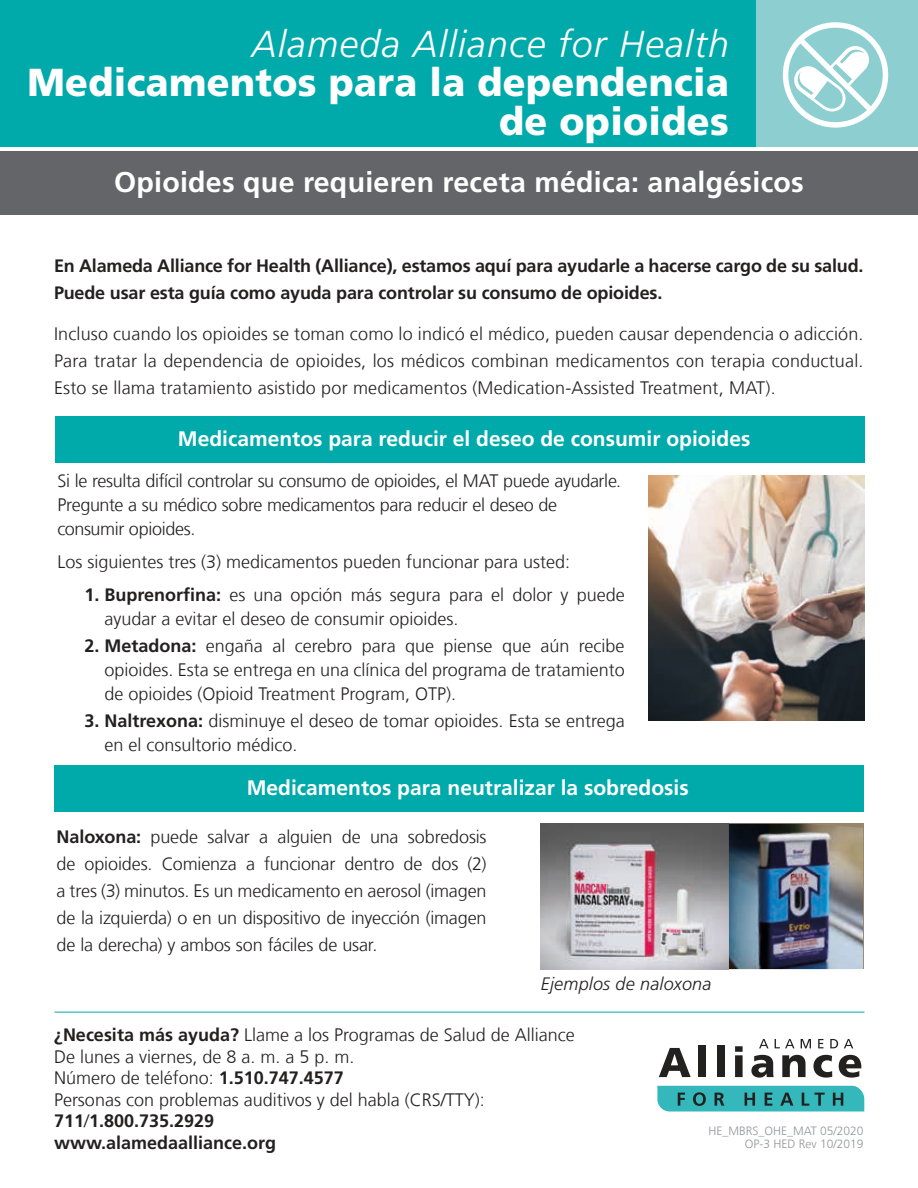
<style>
.page{position:relative;width:918px;height:1188px;background:#fff}
.page>*{position:absolute;margin:0;border:0;box-sizing:border-box;transform-origin:0 0}
.t1{font:italic 300 43.05px/54.4px "Frutiger LT Std";letter-spacing:.01em;color:#fff;text-align:right}
.t2{font:900 39px/39px "Frutiger LT Com";letter-spacing:.01em;color:#fff;text-align:right;scale:.96 1}
.t3{font:italic 300 37.5px "Frutiger LT Std";letter-spacing:.03em;color:#fff}
.t4{font:700 36px "Frutiger LT Com";color:#fff}
.t5{font:700 28.5px "Frutiger LT Com";letter-spacing:.01em;color:#fff}
.Bullets{font:700 21px "Frutiger LT Com";color:#fff}
.Body_Text{font:300 18px/27px "Frutiger LT Com";color:#232020}
.Body_Text-2{font:700 18px/27px "Frutiger LT Com";letter-spacing:-.01em;color:#232020}
.Body_Text-3{font:300 18px/24px "Frutiger LT Com";letter-spacing:-.02em;color:#232020}
.Body_Text-4{font:italic 300 18px "Frutiger LT Std";letter-spacing:.01em;color:#232020}
.Bullets-2{font:300 12px "Frutiger LT Com";color:#949699}
.s1{font-family:"Frutiger LT Com";font-weight:900;font-style:normal}
.s2{font-weight:700}
</style>
<div class="page">
<div style="left:756px;top:0;width:162px;height:147px;background:#8dcfd1"></div>
<div style="left:0;top:0;width:756px;height:147px;background:#00aaab"></div>
<div style="left:0;top:152px;width:918px;height:63px;background:#646568"></div>
<div style="left:783px;top:22px;width:105px;height:106px;border:5px solid #fff;border-radius:50%"></div>
<svg style="left:792px;top:33px;width:86px;height:84px"></svg>
<div style="left:54px;top:765px;width:810px;height:47px;background:#00aaab"></div>
<img style="left:541px;top:824px;width:188px;height:145px">
<img style="left:729px;top:824px;width:134px;height:145px">
<svg style="left:659px;top:1048px;width:32px;height:29px"></svg>
<div style="left:699px;top:1046px;width:7px;height:31px;background:#232020"></div>
<div style="left:717px;top:1046px;width:7px;height:31px;background:#232020"></div>
<svg style="left:735px;top:1046px;width:8px;height:31px"></svg>
<svg style="left:751px;top:1055px;width:23px;height:23px"></svg>
<svg style="left:782px;top:1055px;width:24px;height:22px"></svg>
<svg style="left:813px;top:1055px;width:19px;height:23px"></svg>
<svg style="left:839px;top:1055px;width:22px;height:23px"></svg>
<svg style="left:657px;top:1086px;width:207px;height:25px;background:#34a6a9"></svg>
<svg style="left:759px;top:1039px;width:10px;height:9px"></svg>
<svg style="left:775px;top:1039px;width:20px;height:9px"></svg>
<svg style="left:801px;top:1039px;width:10px;height:9px"></svg>
<svg style="left:818px;top:1039px;width:5px;height:9px"></svg>
<svg style="left:830px;top:1039px;width:8px;height:9px"></svg>
<svg style="left:844px;top:1039px;width:9px;height:9px"></svg>
<div style="left:55px;top:416px;width:809px;height:47px;background:#00aaab"></div>
<img style="left:648px;top:475px;width:216px;height:246px">
<hr style="left:55px;top:1012px;width:810px;height:1px;background:#00aaab">
<p class="t3" style="left:252px;top:23px;width:479px">Alameda Alliance for Health</p>
<p class="t2" style="left:27px;top:63px;width:732px">Medicamentos para la dependencia de opioides</p>
<p class="t5" style="left:114px;top:165px;width:691px">Opioides que requieren receta médica: analgésicos</p>
<p class="t1" style="left:52px;top:40px;width:678px">Deseamos que usted y su bebé estén <span class="s1">sanos y seguros</span></p>
<p class="t4" style="left:350px;top:163px;width:228px">Sueño seguro</p>
<p class="Body_Text-2" style="left:54px;top:252px;width:811px">En Alameda Alliance for Health (Alliance), estamos aquí para ayudarle a hacerse cargo de su salud.<br>Puede usar esta guía como ayuda para controlar su consumo de opioides.</p>
<p class="Body_Text" style="left:54px;top:320px;width:811px;text-align:justify">Incluso cuando los opioides se toman como lo indicó el médico, pueden causar dependencia o adicción.<br>Para tratar la dependencia de opioides, los médicos combinan medicamentos con terapia conductual.<br>Esto se llama tratamiento asistido por medicamentos (Medication-Assisted Treatment, MAT).</p>
<p class="Bullets" style="left:178px;top:426px;width:574px">Medicamentos para reducir el deseo de consumir opioides</p>
<p class="Body_Text-3" style="left:57px;top:469px;width:565px">Si le resulta difícil controlar su consumo de opioides, el MAT puede ayudarle.<br>Pregunte a su médico sobre medicamentos para reducir el deseo de consumir opioides.</p>
<p class="Body_Text" style="left:57px;top:549px;width:514px">Los siguientes tres (3) medicamentos pueden funcionar para usted:</p>
<p class="Body_Text" style="left:104px;top:583px;width:522px;line-height:24px;text-indent:-20px"><span class="s2">1. Buprenorfina:</span> es una opción más segura para el dolor y puede ayudar a evitar el deseo de consumir opioides.</p>
<p class="Body_Text" style="left:104px;top:634px;width:522px;line-height:24px;text-align:justify;text-indent:-20px"><span class="s2">2. Metadona:</span> engaña al cerebro para que piense que aún recibe opioides. Esta se entrega en una clínica del programa de tratamiento de opioides (Opioid Treatment Program, OTP).</p>
<p class="Body_Text" style="left:104px;top:709px;width:522px;line-height:24px;text-indent:-20px"><span class="s2">3. Naltrexona:</span> disminuye el deseo de tomar opioides. Esta se entrega en el consultorio médico.</p>
<p class="Bullets" style="left:247px;top:775px;width:443px">Medicamentos para neutralizar la sobredosis</p>
<p class="Body_Text" style="left:57px;top:824px;width:432px;text-align:justify"><span class="s2">Naloxona:</span> puede salvar a alguien de una sobredosis de opioides. Comienza a funcionar dentro de dos (2) a tres (3) minutos. Es un medicamento en aerosol (imagen de la izquierda) o en un dispositivo de inyección (imagen de la derecha) y ambos son fáciles de usar.</p>
<p class="Body_Text-4" style="left:541px;top:974px;width:172px">Ejemplos de naloxona</p>
<p class="Body_Text" style="left:54px;top:1024px;width:522px;line-height:21.6px"><span class="s2">¿Necesita más ayuda?</span> Llame a los Programas de Salud de Alliance<br>De lunes a viernes, de 8 a. m. a 5 p. m.<br>Número de teléfono: <span class="s2">1.510.747.4577</span></p>
<p class="Body_Text" style="left:54px;top:1089px;width:432px;line-height:21.6px">Personas con problemas auditivos y del habla (CRS/TTY):<br><span class="s2">711</span>/<span class="s2">1.800.735.2929<br>www.alamedaalliance.org</span></p>
<p class="Bullets-2" style="left:708px;top:1124px;width:157px">HE_MBRS_OHE_MAT 05/2020</p>
<p class="Bullets-2" style="left:745px;top:1137px;width:120px">OP-3 HED Rev 10/2019</p>
</div>
